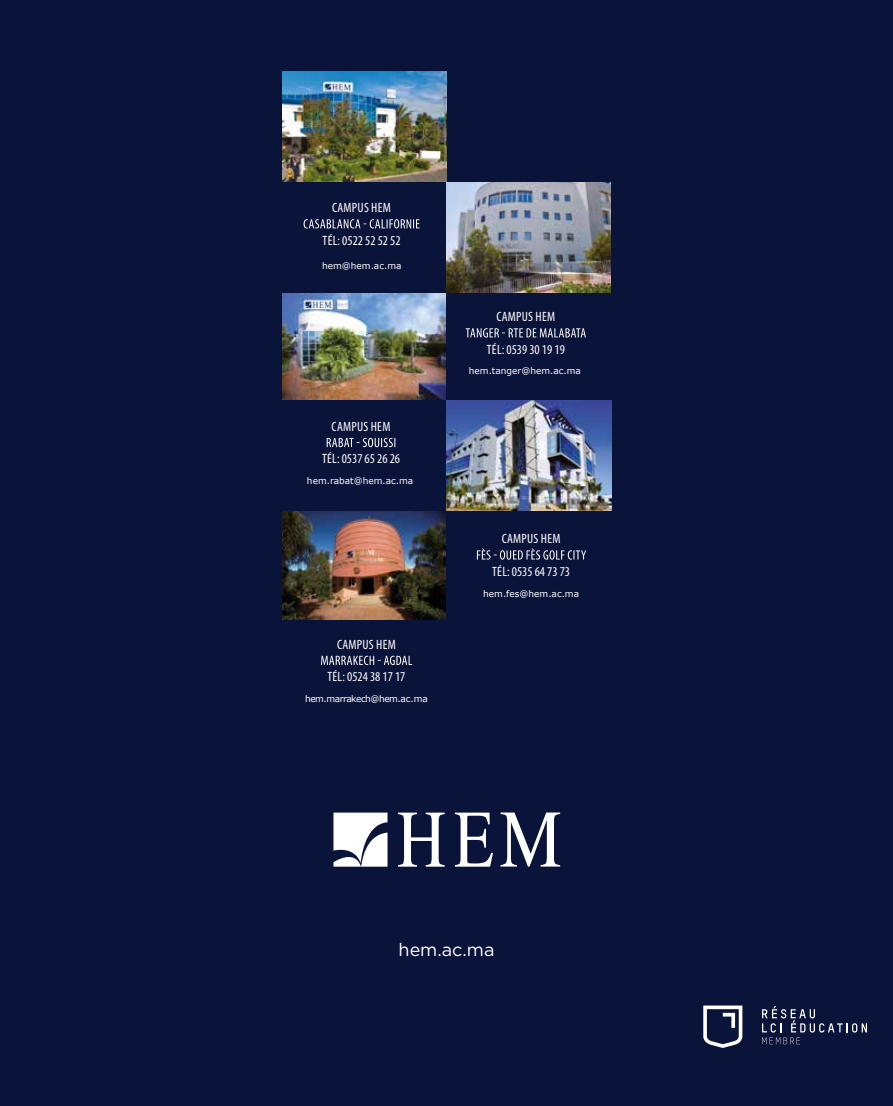
<style>
.page{position:relative;width:893px;height:1106px;background:#0a1339}
.page>*{position:absolute;margin:0;border:0;box-sizing:border-box;transform-origin:0 0}
.t1{font:18px "Gotham";color:#fff}
.t2{font:condensed 13.5px "Myriad Pro";color:#fff}
.t3{font:condensed 13.5px "Myriad Pro";letter-spacing:.02em;color:#fff}
.t4{font:9px "Verdana";color:#fff}
.t5{font:9px "Verdana";letter-spacing:-.05em;color:#fff}
</style>
<div class="page">
<svg style="left:762px;top:1006px;width:105px;height:38px"></svg>
<svg style="left:703px;top:1005px;width:39px;height:43px"></svg>
<img style="left:282px;top:294px;width:164px;height:105px">
<svg style="left:327px;top:438px;width:68px;height:9px"></svg>
<img style="left:447px;top:182px;width:164px;height:110px">
<svg style="left:466px;top:328px;width:120px;height:9px"></svg>
<img style="left:282px;top:71px;width:165px;height:111px">
<svg style="left:304px;top:219px;width:116px;height:9px"></svg>
<img style="left:447px;top:401px;width:164px;height:110px">
<svg style="left:477px;top:548px;width:109px;height:11px"></svg>
<img style="left:283px;top:511px;width:163px;height:108px">
<svg style="left:321px;top:655px;width:91px;height:10px"></svg>
<svg style="left:398px;top:812px;width:47px;height:54px"></svg>
<svg style="left:455px;top:812px;width:38px;height:54px"></svg>
<svg style="left:500px;top:812px;width:60px;height:54px"></svg>
<svg style="left:333px;top:812px;width:54px;height:54px;background:#d6d8de"></svg>
<p class="t3" style="left:332px;top:200px;width:60px">CAMPUS HEM</p>
<p class="t2" style="left:323px;top:232px;width:79px">TÉL: 0522 52 52 52</p>
<p class="t4" style="left:322px;top:259px;width:81px">hem@hem.ac.ma</p>
<p class="t3" style="left:332px;top:418px;width:60px">CAMPUS HEM</p>
<p class="t2" style="left:322px;top:450px;width:79px">TÉL: 0537 65 26 26</p>
<p class="t4" style="left:307px;top:474px;width:108px">hem.rabat@hem.ac.ma</p>
<p class="t3" style="left:337px;top:636px;width:60px">CAMPUS HEM</p>
<p class="t2" style="left:328px;top:668px;width:79px">TÉL: 0524 38 17 17</p>
<p class="t5" style="left:305px;top:692px;width:124px">hem.marrakech@hem.ac.ma</p>
<p class="t3" style="left:496px;top:308px;width:60px">CAMPUS HEM</p>
<p class="t2" style="left:487px;top:341px;width:79px">TÉL: 0539 30 19 19</p>
<p class="t4" style="left:469px;top:365px;width:114px">hem.tanger@hem.ac.ma</p>
<p class="t3" style="left:502px;top:530px;width:60px">CAMPUS HEM</p>
<p class="t2" style="left:492px;top:563px;width:79px">TÉL: 0535 64 73 73</p>
<p class="t4" style="left:483px;top:588px;width:97px">hem.fes@hem.ac.ma</p>
<h1 class="t1" style="left:399px;top:937px;width:97px">hem.ac.ma</h1>
</div>
